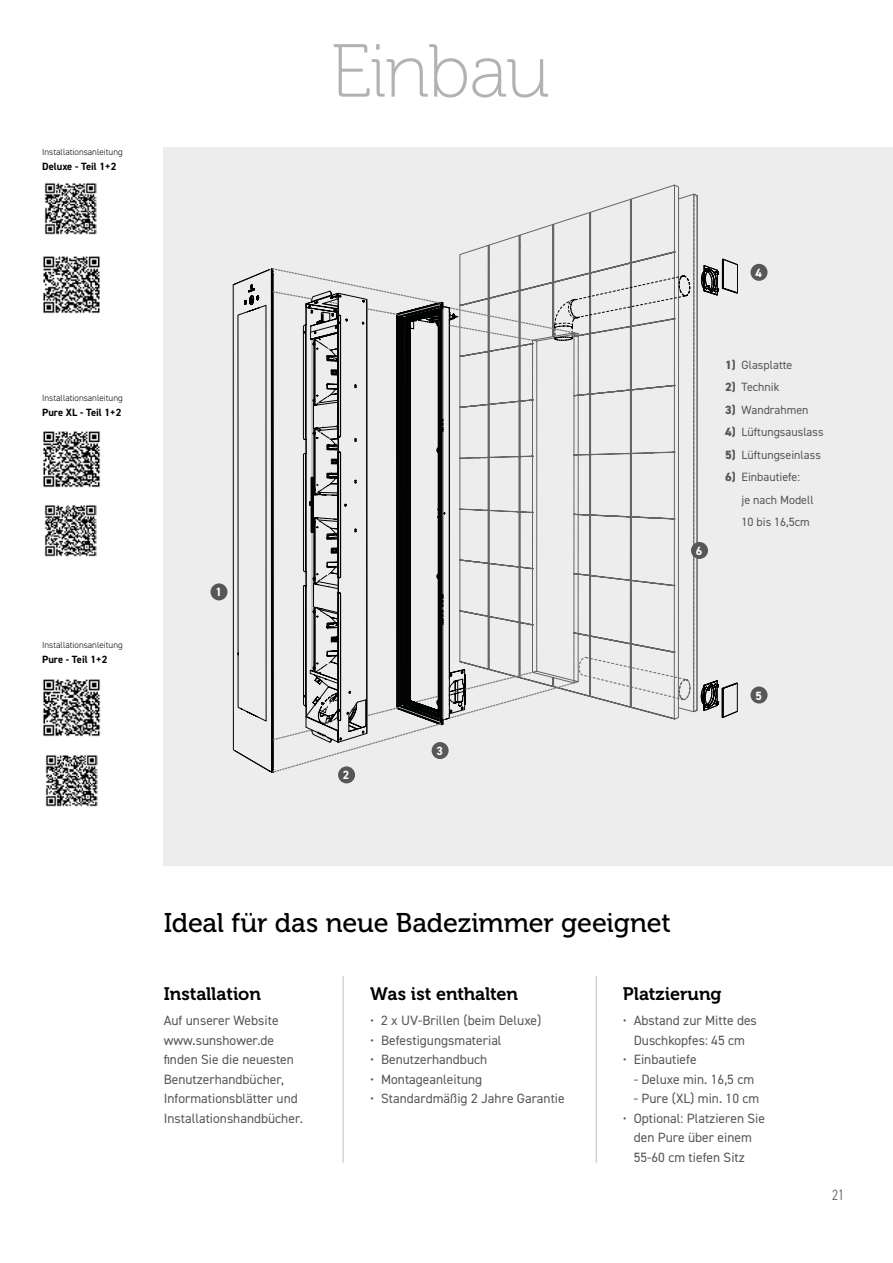
<style>
.page{position:relative;width:893px;height:1263px;background:#fff}
.page>*{position:absolute;margin:0;border:0;box-sizing:border-box;transform-origin:0 0}
.t1{font:75px "Museo 100";letter-spacing:-.025em;color:#b3b2b2}
.t2{font:27px "Museo 500";letter-spacing:-.01em;color:#000}
.t3{font:18px "Museo 700";letter-spacing:-.005em;color:#000}
.t4{font:300 condensed 15px "DIN2014";color:#575756}
.t5{font:13.5px/19.5px "DIN2014";color:#575756}
.t6{font:12px/22.5px "DIN2014";color:#575756}
.t7{font:700 12px "DIN2014";color:#fff}
.t8{font:700 10.5px "DIN2014";color:#000}
.t9{font:300 9px "DIN2014";color:#000}
.s1{font-weight:800}
</style>
<div class="page">
<div style="left:164px;top:147px;width:729px;height:718px;background:#ededed"></div>
<svg style="left:459px;top:185px;width:221px;height:535px"></svg>
<svg style="left:233px;top:269px;width:38px;height:504px"></svg>
<svg style="left:578px;top:193px;width:99px;height:519px"></svg>
<svg style="left:271px;top:267px;width:304px;height:506px"></svg>
<svg style="left:677px;top:193px;width:61px;height:525px"></svg>
<div style="left:210px;top:583px;width:17px;height:17px;background:#575756;border-radius:50%"></div>
<div style="left:750px;top:264px;width:17px;height:17px;background:#575756;border-radius:50%"></div>
<div style="left:691px;top:542px;width:17px;height:17px;background:#575756;border-radius:50%"></div>
<div style="left:338px;top:766px;width:17px;height:17px;background:#575756;border-radius:50%"></div>
<div style="left:750px;top:686px;width:17px;height:17px;background:#575756;border-radius:50%"></div>
<hr style="left:343px;top:976px;width:1px;height:187px;background:#c6c6c6">
<hr style="left:596px;top:976px;width:1px;height:187px;background:#c6c6c6">
<div style="left:432px;top:742px;width:17px;height:17px;background:#575756;border-radius:50%"></div>
<svg style="left:44px;top:184px;width:52px;height:51px"></svg>
<img style="left:45px;top:183px;width:52px;height:51px">
<svg style="left:44px;top:506px;width:52px;height:51px"></svg>
<img style="left:45px;top:505px;width:52px;height:51px">
<img style="left:45px;top:755px;width:52px;height:52px">
<img style="left:43px;top:256px;width:57px;height:57px">
<img style="left:43px;top:431px;width:57px;height:57px">
<img style="left:43px;top:679px;width:57px;height:57px">
<p class="t9" style="left:42px;top:146px;width:82px">Installationsanleitung</p>
<p class="t8" style="left:42px;top:159px;width:76px">Deluxe - Teil 1+2</p>
<p class="t9" style="left:42px;top:392px;width:82px">Installationsanleitung</p>
<p class="t8" style="left:42px;top:405px;width:81px">Pure XL - Teil 1+2</p>
<p class="t9" style="left:42px;top:640px;width:82px">Installationsanleitung</p>
<p class="t8" style="left:42px;top:653px;width:67px">Pure - Teil 1+2</p>
<p class="t7" style="left:215px;top:584px;width:8px">1</p>
<h1 class="t1" style="left:330px;top:31px;width:221px">Einbau</h1>
<p class="t7" style="left:343px;top:767px;width:8px">2</p>
<p class="t7" style="left:437px;top:743px;width:8px">3</p>
<p class="t7" style="left:755px;top:265px;width:8px">4</p>
<p class="t7" style="left:696px;top:543px;width:8px">6</p>
<p class="t6" style="left:725px;top:353px;width:69px"><span class="s1">1)</span> Glasplatte</p>
<p class="t6" style="left:725px;top:376px;width:56px"><span class="s1">2)</span> Technik</p>
<p class="t6" style="left:725px;top:398px;width:85px"><span class="s1">3)</span> Wandrahmen</p>
<p class="t6" style="left:725px;top:421px;width:100px"><span class="s1">4)</span> Lüftungsauslass</p>
<p class="t6" style="left:725px;top:443px;width:97px"><span class="s1">5)</span> Lüftungseinlass</p>
<p class="t6" style="left:741px;top:466px;width:74px;text-indent:-17px"><span class="s1">6)</span> Einbautiefe:<br>je nach Modell<br>10 bis 16,5cm</p>
<p class="t7" style="left:755px;top:687px;width:8px">5</p>
<h2 class="t2" style="left:164px;top:908px;width:509px">Ideal für das neue Badezimmer geeignet</h2>
<h3 class="t3" style="left:164px;top:983px;width:99px">Installation</h3>
<p class="t5" style="left:164px;top:1010px;width:141px">Auf unserer Website www.sunshower.de finden Sie die neuesten<br>Benutzerhandbücher,<br>Informationsblätter und<br>Installationshandbücher.</p>
<h3 class="t3" style="left:370px;top:983px;width:149px">Was ist enthalten</h3>
<p class="t5" style="left:370px;top:1010px;width:173px">• 2 x UV-Brillen (beim Deluxe)</p>
<p class="t5" style="left:370px;top:1030px;width:133px">• Befestigungsmaterial</p>
<p class="t5" style="left:370px;top:1049px;width:118px">• Benutzerhandbuch</p>
<p class="t5" style="left:370px;top:1069px;width:113px">• Montageanleitung</p>
<p class="t5" style="left:370px;top:1088px;width:196px">• Standardmäßig 2 Jahre Garantie</p>
<h3 class="t3" style="left:623px;top:983px;width:100px">Platzierung</h3>
<p class="t5" style="left:623px;top:1010px;width:135px;text-align:center">• Abstand zur Mitte des<br>Duschkopfes: 45 cm</p>
<p class="t5" style="left:623px;top:1049px;width:75px">• Einbautiefe</p>
<p class="t5" style="left:634px;top:1069px;width:122px">- Deluxe min. 16,5 cm</p>
<p class="t5" style="left:634px;top:1088px;width:127px">- Pure (XL) min. 10 cm</p>
<p class="t5" style="left:634px;top:1108px;width:133px;text-indent:-11px">• Optional: Platzieren Sie den Pure über einem<br>55-60 cm tiefen Sitz</p>
<p class="t4" style="left:832px;top:1186px;width:13px">21</p>
</div>
